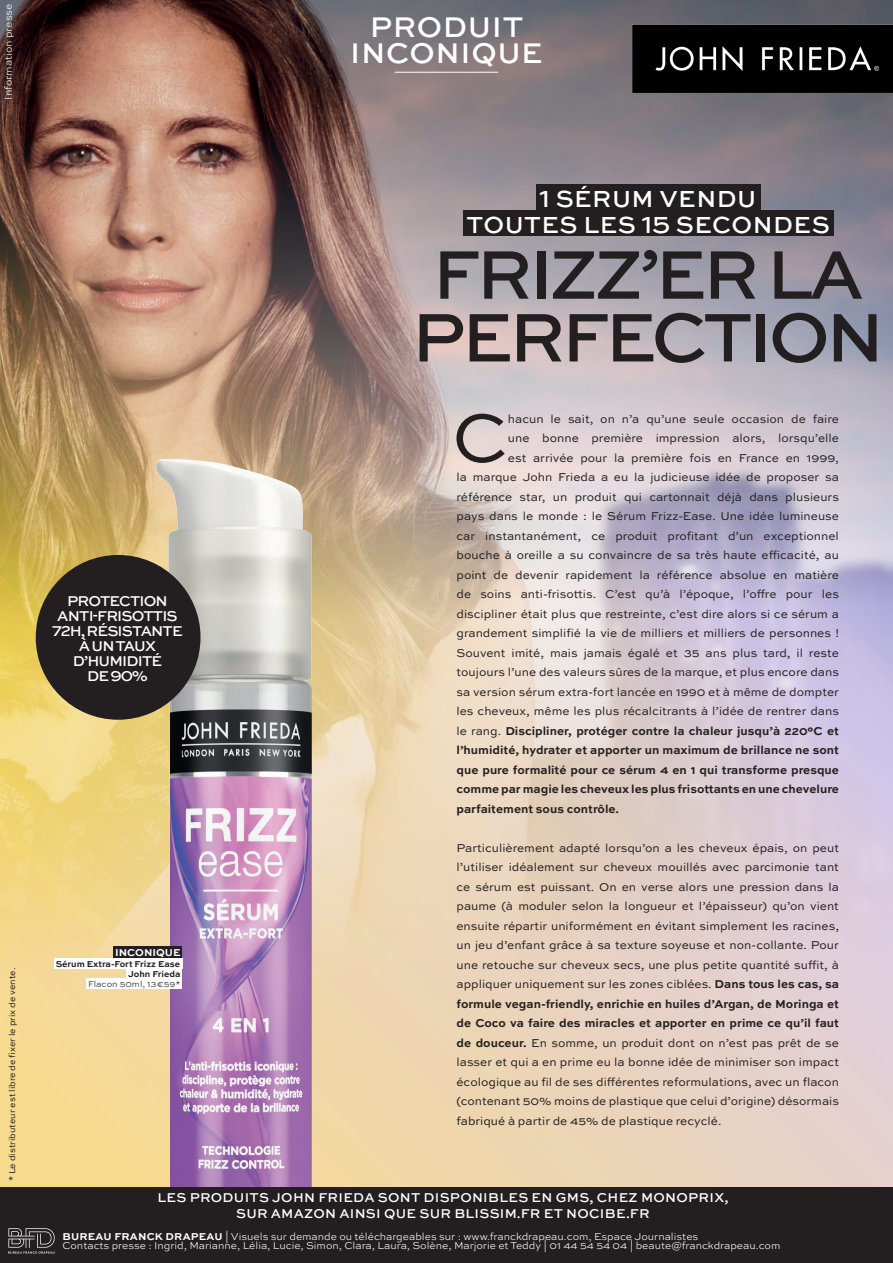
<style>
.page{position:relative;width:893px;height:1263px;background:#fff}
.page>*{position:absolute;margin:0;border:0;box-sizing:border-box;transform-origin:0 0}
.t1{font:500 72.45px/62.7px "Sweet Sans Pro";letter-spacing:-.06em;color:#231f20}
.t2{font:71.7px "Sweet Sans Pro";color:#231f20}
.t3{font:500 30px/25.5px "Sweet Sans Pro";letter-spacing:.02em;color:#fff;text-align:center}
.t4{font:500 24.6px "Sweet Sans Pro";letter-spacing:.02em;color:#fff}
.t5{font:500 15px/15px "Sweet Sans Pro";letter-spacing:-.055em;color:#fff;text-align:center}
.t6{font:500 13.5px/16.5px "Sweet Sans Pro";letter-spacing:.02em;color:#fff;text-align:center}
.t7{font:12px/19.5px "Sweet Sans Pro";color:#231f20;text-align:justify}
.t8{font:700 12px "Sweet Sans Pro";color:#231f20}
.t9{font:300 10.5px/9px "Sweet Sans Pro";color:#fff}
.t10{font:700 10.5px "Sweet Sans Pro";color:#fff}
.t11{font:9px "Sweet Sans Pro";color:#231f20}
.t12{font:700 9px "Sweet Sans Pro";color:#231f20}
.t13{font:300 9px "Sweet Sans Pro";color:#231f20}
.s1{font-weight:400}
.s2{font-weight:700}
</style>
<div class="page">
<img style="left:0;top:0;width:893px;height:42px">
<img style="left:0;top:42px;width:893px;height:1145px">
<div style="left:463px;top:210px;width:370px;height:26px;background:#231f20"></div>
<img style="left:633px;top:25px;width:260px;height:67px">
<img style="left:90px;top:423px;width:308px;height:764px">
<div style="left:536px;top:184px;width:224px;height:26px;background:#231f20"></div>
<hr style="left:395px;top:72px;width:103px;height:1px;background:#fff">
<div style="left:0;top:1187px;width:893px;height:76px;background:#231f20"></div>
<svg style="left:8px;top:1228px;width:47px;height:26px"></svg>
<div style="left:113px;top:946px;width:69px;height:12px;background:#231f20"></div>
<div style="left:86px;top:979px;width:96px;height:10px;background:#fff"></div>
<div style="left:126px;top:968px;width:56px;height:11px;background:#fff"></div>
<div style="left:54px;top:958px;width:128px;height:10px;background:#fff"></div>
<div style="left:36px;top:555px;width:164px;height:165px;background:#231f20;border-radius:50%"></div>
<p class="t9" style="left:3px;top:100px;width:97px;rotate:-90deg">Information presse</p>
<p class="t11" style="left:6px;top:1181px;width:215px;rotate:-90deg">* Le distributeur est libre de fixer le prix de vente.</p>
<h3 class="t3" style="left:350px;top:13px;width:194px">PRODUIT<br>INCONIQUE</h3>
<h3 class="t4" style="left:539px;top:180px;width:218px">1 SÉRUM VENDU</h3>
<h3 class="t4" style="left:466px;top:206px;width:365px">TOUTES LES 15 SECONDES</h3>
<p class="t5" style="left:52px;top:592px;width:132px">PROTECTION<br>ANTI-FRISOTTIS<br>72H, RÉSISTANTE<br>À UN TAUX<br>D’HUMIDITÉ<br>DE 90%</p>
<p class="t10" style="left:115px;top:945px;width:67px">INCONIQUE</p>
<p class="t13" style="left:88px;top:978px;width:94px">Flacon 50ml, 13€59*</p>
<p class="t12" style="left:56px;top:957px;width:126px">Sérum Extra-Fort Frizz Ease</p>
<p class="t12" style="left:128px;top:967px;width:54px">John Frieda</p>
<h1 class="t1" style="left:411px;top:240px;width:475px">FRIZZ’ER LA<br>PERFECTION</h1>
<h2 class="t2" style="left:452px;top:386px;width:57px">C</h2>
<p class="t7" style="left:508px;top:408px;width:333px">hacun le sait, on n’a qu’une seule occasion de faire</p>
<p class="t7" style="left:508px;top:428px;width:333px">une bonne première impression alors, lorsqu’elle</p>
<p class="t7" style="left:508px;top:447px;width:333px">est arrivée pour la première fois en France en 1999,</p>
<p class="t7" style="left:456px;top:467px;width:384px">la marque John Frieda a eu la judicieuse idée de proposer sa</p>
<p class="t7" style="left:456px;top:486px;width:384px">référence star, un produit qui cartonnait déjà dans plusieurs</p>
<p class="t7" style="left:456px;top:506px;width:384px">pays dans le monde : le Sérum Frizz-Ease. Une idée lumineuse</p>
<p class="t7" style="left:456px;top:525px;width:384px">car instantanément, ce produit profitant d’un exceptionnel</p>
<p class="t7" style="left:456px;top:545px;width:384px">bouche à oreille a su convaincre de sa très haute efficacité, au</p>
<p class="t7" style="left:456px;top:564px;width:384px">point de devenir rapidement la référence absolue en matière</p>
<p class="t7" style="left:456px;top:584px;width:384px">de soins anti-frisottis. C’est qu’à l’époque, l’offre pour les</p>
<p class="t7" style="left:456px;top:603px;width:384px">discipliner était plus que restreinte, c’est dire alors si ce sérum a</p>
<p class="t7" style="left:456px;top:623px;width:384px">grandement simplifié la vie de milliers et milliers de personnes !</p>
<p class="t7" style="left:456px;top:642px;width:384px">Souvent imité, mais jamais égalé et 35 ans plus tard, il reste</p>
<p class="t7" style="left:456px;top:662px;width:384px">toujours l’une des valeurs sûres de la marque, et plus encore dans</p>
<p class="t7" style="left:456px;top:681px;width:384px">sa version sérum extra-fort lancée en 1990 et à même de dompter</p>
<p class="t7" style="left:456px;top:701px;width:384px">les cheveux, même les plus récalcitrants à l’idée de rentrer dans</p>
<p class="t8" style="left:456px;top:721px;width:384px"><span class="s1">le rang.</span> Discipliner, protéger contre la chaleur jusqu’à 220°C et</p>
<p class="t8" style="left:456px;top:741px;width:384px">l’humidité, hydrater et apporter un maximum de brillance ne sont</p>
<p class="t8" style="left:456px;top:760px;width:384px">que pure formalité pour ce sérum 4 en 1 qui transforme presque</p>
<p class="t8" style="left:456px;top:780px;width:384px">comme par magie les cheveux les plus frisottants en une chevelure</p>
<p class="t8" style="left:456px;top:799px;width:164px">parfaitement sous contrôle.</p>
<p class="t7" style="left:456px;top:837px;width:384px">Particulièrement adapté lorsqu’on a les cheveux épais, on peut l’utiliser idéalement sur cheveux mouillés avec parcimonie tant ce sérum est puissant. On en verse alors une pression dans la paume (à moduler selon la longueur et l’épaisseur) qu’on vient ensuite répartir uniformément en évitant simplement les racines, un jeu d’enfant grâce à sa texture soyeuse et non-collante. Pour une retouche sur cheveux secs, une plus petite quantité suffit, à appliquer uniquement sur les zones ciblées. <span class="s2">Dans tous les cas, sa formule vegan-friendly, enrichie en huiles d’Argan, de Moringa et de Coco va faire des miracles et apporter en prime ce qu’il faut de douceur.</span> En somme, un produit dont on n’est pas prêt de se lasser et qui a en prime eu la bonne idée de minimiser son impact écologique au fil de ses différentes reformulations, avec un flacon (contenant 50% moins de plastique que celui d’origine) désormais fabriqué à partir de 45% de plastique recyclé.</p>
<p class="t6" style="left:158px;top:1188px;width:572px">LES PRODUITS JOHN FRIEDA SONT DISPONIBLES EN GMS, CHEZ MONOPRIX,<br>SUR AMAZON AINSI QUE SUR BLISSIM.FR ET NOCIBE.FR</p>
<p class="t9" style="left:62px;top:1232px;width:720px"><span class="s2">BUREAU FRANCK DRAPEAU</span> | Visuels sur demande ou téléchargeables sur : www.franckdrapeau.com, Espace Journalistes<br>Contacts presse : Ingrid, Marianne, Lélia, Lucie, Simon, Clara, Laura, Solène, Marjorie et Teddy | 01 44 54 54 04 | beaute@franckdrapeau.com</p>
</div>
